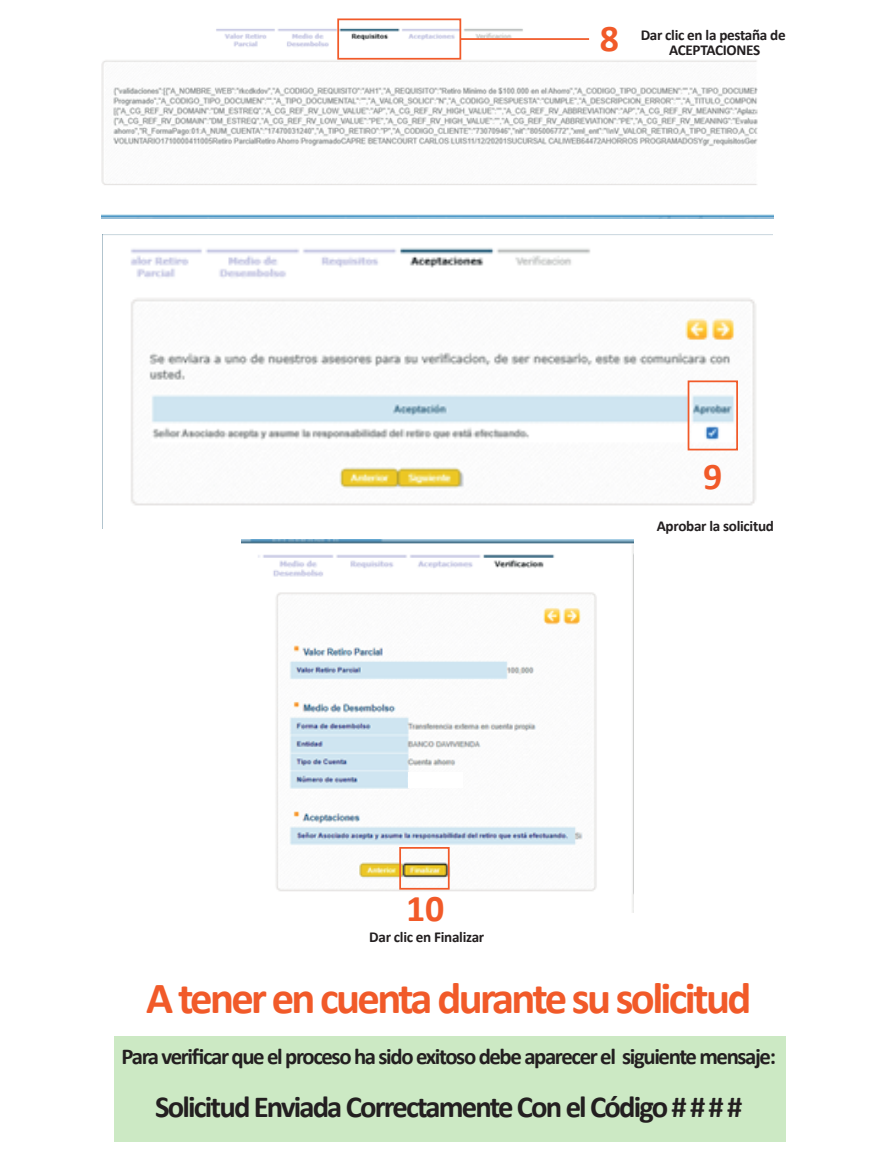
<style>
.page{position:relative;width:875px;height:1166px;background:#fff}
.page>*{position:absolute;margin:0;border:0;box-sizing:border-box;transform-origin:0 0}
.t1{font:700 44.62px "Calibri";letter-spacing:-.06em;color:#f15a29}
.t2{font:700 37.8px "Calibri";color:#f15a29}
.t3{font:700 30.62px "Calibri";letter-spacing:-.06em;color:#231f20}
.t4{font:700 22.75px "Calibri";letter-spacing:-.06em;color:#231f20}
.t5{font:700 15.14px/14.8px "Calibri";letter-spacing:-.02em;color:#231f20;text-align:center}
</style>
<div class="page">
<div style="left:115px;top:1036px;width:670px;height:105px;background:#cce9c4"></div>
<img style="left:102px;top:26px;width:671px;height:193px">
<div style="left:337px;top:18px;width:124px;height:42px;border:2px solid #f15a29"></div>
<hr style="left:460px;top:38px;width:129px;height:2px;background:#f15a29">
<img style="left:102px;top:234px;width:670px;height:294px">
<div style="left:687px;top:380px;width:50px;height:70px;border:2px solid #f15a29"></div>
<img style="left:241px;top:540px;width:392px;height:372px">
<div style="left:399px;top:847px;width:50px;height:42px;border:2px solid #f15a29"></div>
<div style="left:408px;top:771px;width:54px;height:16px;background:#fff"></div>
<h2 class="t2" style="left:599px;top:11px;width:21px">8</h2>
<p class="t5" style="left:640px;top:28px;width:146px">Dar clic en la pestaña de<br>ACEPTACIONES</p>
<h2 class="t2" style="left:406px;top:881px;width:40px">10</h2>
<p class="t5" style="left:369px;top:929px;width:116px">Dar clic en Finalizar</p>
<h2 class="t2" style="left:703px;top:449px;width:21px">9</h2>
<p class="t5" style="left:656px;top:519px;width:119px">Aprobar la solicitud</p>
<h1 class="t1" style="left:146px;top:967px;width:606px">A tener en cuenta durante su solicitud</h1>
<p class="t4" style="left:121px;top:1040px;width:655px">Para verificar que el proceso ha sido exitoso debe aparecer el siguiente mensaje:</p>
<h3 class="t3" style="left:155px;top:1085px;width:588px">Solicitud Enviada Correctamente Con el Código # # # #</h3>
</div>
